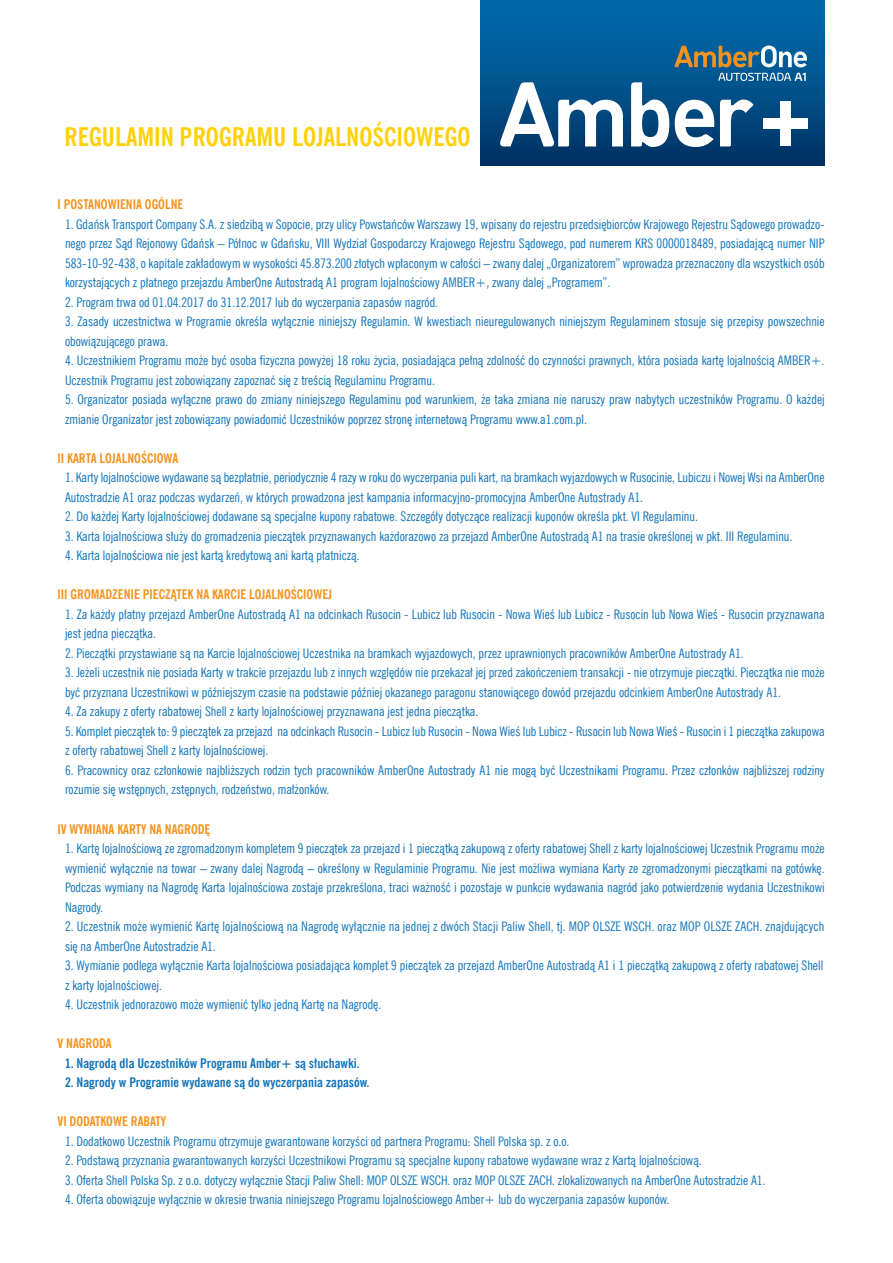
<style>
.page{position:relative;width:893px;height:1263px;background:#fff}
.page>*{position:absolute;margin:0;border:0;box-sizing:border-box;transform-origin:0 0}
.t1{font:700 25.65px "News Goth Cn EU";color:#fed105}
.t2{font:13.2px/19.5px "News Goth Cn EU";color:#1074bc}
.t3{font:700 13.2px "News Goth Cn EU";color:#f7931d}
.t4{font:700 13.2px "News Goth Cn EU";color:#1074bc}
</style>
<div class="page">
<div style="left:480px;top:0;width:345px;height:166px;background:linear-gradient(to bottom,#006eb0,#023566)"></div>
<svg style="left:631px;top:82px;width:38px;height:65px"></svg>
<svg style="left:675px;top:100px;width:39px;height:47px"></svg>
<svg style="left:720px;top:99px;width:33px;height:47px"></svg>
<svg style="left:499px;top:82px;width:124px;height:64px"></svg>
<div style="left:780px;top:101px;width:11px;height:44px;background:#fff"></div>
<div style="left:763px;top:118px;width:45px;height:11px;background:#fff"></div>
<svg style="left:674px;top:46px;width:133px;height:21px;background:#6a8488"></svg>
<svg style="left:718px;top:73px;width:88px;height:8px"></svg>
<h1 class="t1" style="left:64px;top:121px;width:408px">REGULAMIN PROGRAMU LOJALNOŚCIOWEGO</h1>
<p class="t3" style="left:58px;top:196px;width:127px">I POSTANOWIENIA OGÓLNE</p>
<p class="t2" style="left:65px;top:215px;width:761px;text-align:justify">1. Gdańsk Transport Company S.A. z siedzibą w Sopocie, przy ulicy Powstańców Warszawy 19, wpisany do rejestru przedsiębiorców Krajowego Rejestru Sądowego prowadzo&shy;nego przez Sąd Rejonowy Gdańsk – Północ w Gdańsku, VIII Wydział Gospodarczy Krajowego Rejestru Sądowego, pod numerem KRS 0000018489, posiadającą numer NIP 583-10-92-438, o kapitale zakładowym w wysokości 45.873.200 złotych wpłaconym w całości – zwany dalej „Organizatorem” wprowadza przeznaczony dla wszystkich osób korzystających z płatnego przejazdu AmberOne Autostradą A1 program lojalnościowy AMBER+, zwany dalej „Programem”.</p>
<p class="t2" style="left:65px;top:293px;width:375px">2. Program trwa od 01.04.2017 do 31.12.2017 lub do wyczerpania zapasów nagród.</p>
<p class="t2" style="left:65px;top:312px;width:761px">3. Zasady uczestnictwa w Programie określa wyłącznie niniejszy Regulamin. W kwestiach nieuregulowanych niniejszym Regulaminem stosuje się przepisy powszechnie obowiązującego prawa.</p>
<p class="t2" style="left:65px;top:351px;width:761px">4. Uczestnikiem Programu może być osoba fizyczna powyżej 18 roku życia, posiadająca pełną zdolność do czynności prawnych, która posiada kartę lojalnością AMBER+.<br>Uczestnik Programu jest zobowiązany zapoznać się z treścią Regulaminu Programu.</p>
<p class="t2" style="left:65px;top:390px;width:761px">5. Organizator posiada wyłączne prawo do zmiany niniejszego Regulaminu pod warunkiem, że taka zmiana nie naruszy praw nabytych uczestników Programu. O każdej zmianie Organizator jest zobowiązany powiadomić Uczestników poprzez stronę internetową Programu www.a1.com.pl.</p>
<p class="t3" style="left:58px;top:450px;width:122px">II KARTA LOJALNOŚCIOWA</p>
<p class="t2" style="left:65px;top:468px;width:761px">1. Karty lojalnościowe wydawane są bezpłatnie, periodycznie 4 razy w roku do wyczerpania puli kart, na bramkach wyjazdowych w Rusocinie, Lubiczu i Nowej Wsi na AmberOne<br>Autostradzie A1 oraz podczas wydarzeń, w których prowadzona jest kampania informacyjno-promocyjna AmberOne Autostrady A1.</p>
<p class="t2" style="left:65px;top:507px;width:634px">2. Do każdej Karty lojalnościowej dodawane są specjalne kupony rabatowe. Szczegóły dotyczące realizacji kuponów określa pkt. VI Regulaminu.</p>
<p class="t2" style="left:65px;top:527px;width:729px">3. Karta lojalnościowa służy do gromadzenia pieczątek przyznawanych każdorazowo za przejazd AmberOne Autostradą A1 na trasie określonej w pkt. III Regulaminu.</p>
<p class="t2" style="left:65px;top:546px;width:296px">4. Karta lojalnościowa nie jest kartą kredytową ani kartą płatniczą.</p>
<p class="t3" style="left:58px;top:586px;width:276px">III GROMADZENIE PIECZĄTEK NA KARCIE LOJALNOŚCIOWEJ</p>
<p class="t2" style="left:65px;top:605px;width:761px">1. Za każdy płatny przejazd AmberOne Autostradą A1 na odcinkach Rusocin - Lubicz lub Rusocin - Nowa Wieś lub Lubicz - Rusocin lub Nowa Wieś - Rusocin przyznawana jest jedna pieczątka.</p>
<p class="t2" style="left:65px;top:644px;width:680px">2. Pieczątki przystawiane są na Karcie lojalnościowej Uczestnika na bramkach wyjazdowych, przez uprawnionych pracowników AmberOne Autostrady A1.</p>
<p class="t2" style="left:65px;top:663px;width:761px">3. Jeżeli uczestnik nie posiada Karty w trakcie przejazdu lub z innych względów nie przekazał jej przed zakończeniem transakcji - nie otrzymuje pieczątki. Pieczątka nie może być przyznana Uczestnikowi w późniejszym czasie na podstawie później okazanego paragonu stanowiącego dowód przejazdu odcinkiem AmberOne Autostrady A1.</p>
<p class="t2" style="left:65px;top:702px;width:415px">4. Za zakupy z oferty rabatowej Shell z karty lojalnościowej przyznawana jest jedna pieczątka.</p>
<p class="t2" style="left:65px;top:722px;width:761px">5. Komplet pieczątek to: 9 pieczątek za przejazd na odcinkach Rusocin - Lubicz lub Rusocin - Nowa Wieś lub Lubicz - Rusocin lub Nowa Wieś - Rusocin i 1 pieczątka zakupowa z oferty rabatowej Shell z karty lojalnościowej.</p>
<p class="t2" style="left:65px;top:761px;width:761px">6. Pracownicy oraz członkowie najbliższych rodzin tych pracowników AmberOne Autostrady A1 nie mogą być Uczestnikami Programu. Przez członków najbliższej rodziny rozumie się wstępnych, zstępnych, rodzeństwo, małżonków.</p>
<p class="t3" style="left:58px;top:821px;width:154px">IV WYMIANA KARTY NA NAGRODĘ</p>
<p class="t2" style="left:65px;top:839px;width:761px;text-align:justify">1. Kartę lojalnościową ze zgromadzonym kompletem 9 pieczątek za przejazd i 1 pieczątką zakupową z oferty rabatowej Shell z karty lojalnościowej Uczestnik Programu może wymienić wyłącznie na towar – zwany dalej Nagrodą – określony w Regulaminie Programu. Nie jest możliwa wymiana Karty ze zgromadzonymi pieczątkami na gotówkę.<br>Podczas wymiany na Nagrodę Karta lojalnościowa zostaje przekreślona, traci ważność i pozostaje w punkcie wydawania nagród jako potwierdzenie wydania Uczestnikowi Nagrody.</p>
<p class="t2" style="left:65px;top:917px;width:761px">2. Uczestnik może wymienić Kartę lojalnościową na Nagrodę wyłącznie na jednej z dwóch Stacji Paliw Shell, tj. MOP OLSZE WSCH. oraz MOP OLSZE ZACH. znajdujących się na AmberOne Autostradzie A1.</p>
<p class="t2" style="left:65px;top:956px;width:760px">3. Wymianie podlega wyłącznie Karta lojalnościowa posiadająca komplet 9 pieczątek za przejazd AmberOne Autostradą A1 i 1 pieczątką zakupową z oferty rabatowej Shell z karty lojalnościowej.</p>
<p class="t2" style="left:65px;top:995px;width:318px">4. Uczestnik jednorazowo może wymienić tylko jedną Kartę na Nagrodę.</p>
<p class="t3" style="left:58px;top:1035px;width:56px">V NAGRODA</p>
<p class="t4" style="left:65px;top:1055px;width:296px">1. Nagrodą dla Uczestników Programu Amber+ są słuchawki.</p>
<p class="t4" style="left:65px;top:1074px;width:306px">2. Nagrody w Programie wydawane są do wyczerpania zapasów.</p>
<p class="t3" style="left:58px;top:1113px;width:110px">VI DODATKOWE RABATY</p>
<p class="t2" style="left:65px;top:1131px;width:506px">1. Dodatkowo Uczestnik Programu otrzymuje gwarantowane korzyści od partnera Programu: Shell Polska sp. z o.o.</p>
<p class="t2" style="left:65px;top:1151px;width:638px">2. Podstawą przyznania gwarantowanych korzyści Uczestnikowi Programu są specjalne kupony rabatowe wydawane wraz z Kartą lojalnościową.</p>
<p class="t2" style="left:65px;top:1170px;width:702px">3. Oferta Shell Polska Sp. z o.o. dotyczy wyłącznie Stacji Paliw Shell: MOP OLSZE WSCH. oraz MOP OLSZE ZACH. zlokalizowanych na AmberOne Autostradzie A1.</p>
<p class="t2" style="left:65px;top:1190px;width:606px">4. Oferta obowiązuje wyłącznie w okresie trwania niniejszego Programu lojalnościowego Amber+ lub do wyczerpania zapasów kuponów.</p>
</div>
